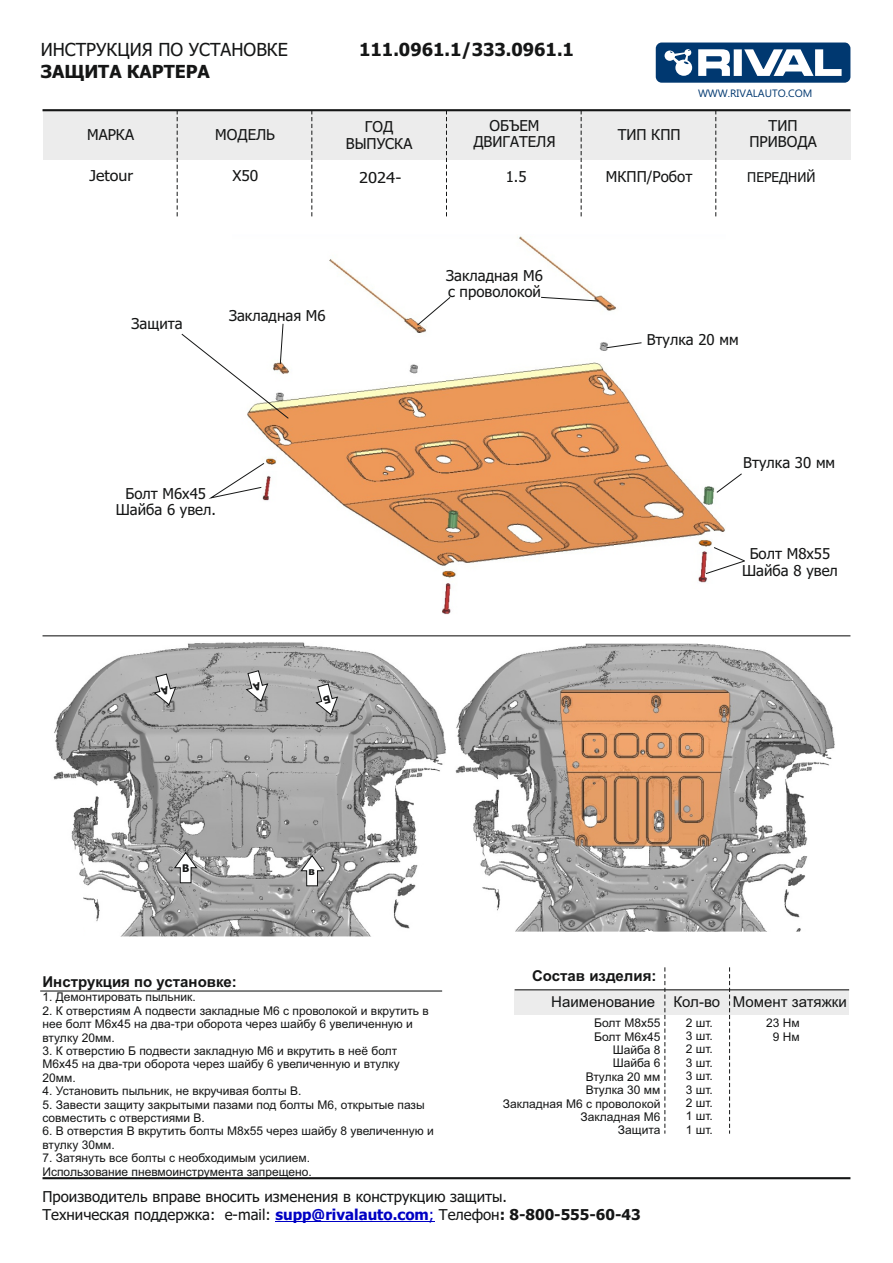
<style>
.page{position:relative;width:893px;height:1263px;background:#fff}
.page>*{position:absolute;margin:0;border:0;box-sizing:border-box;transform-origin:0 0}
.t1{font:700 18px "Tahoma";color:#151616}
.t2{font:18px "Tahoma";color:#151616}
.t3{font:15px/16.4px "Tahoma";color:#151616;text-align:center}
.t4{font:700 15px "Arial";color:#151616}
.t5{font:15px "Arial";color:#151616}
.t6{font:15px "Tahoma";color:#151616;scale:1.06 1}
.t7{font:15px "Tahoma";color:#151616;scale:1.11 1}
.t8{font:15px "Tahoma";color:#151616;scale:1.04 1}
.t9{font:13.5px "Tahoma";color:#151616}
.t10{font:12px/13.4px "Arial";color:#151616}
.t11{font:10.65px "Ebrima";color:#003870}
.t12{font:700 10.5px "Tahoma";color:#151616}
.s1{font-weight:700;color:#0000c4}
.s2{color:#0000c4}
.s3{font-weight:700}
</style>
<div class="page">
<svg style="left:656px;top:43px;width:194px;height:40px"></svg>
<hr style="left:275px;top:1221px;width:154px;height:1px;background:#0000c4">
<img style="left:251px;top:236px;width:474px;height:379px">
<div style="left:515px;top:990px;width:334px;height:25px;background:#ececec"></div>
<div style="left:43px;top:110px;width:807px;height:50px;background:#ececec"></div>
<hr style="left:43px;top:109px;width:807px;height:2px;background:#151616">
<hr style="left:43px;top:1177px;width:807px;height:2px;background:#151616">
<svg style="left:177px;top:111px;width:1px;height:106px"></svg>
<svg style="left:311px;top:111px;width:1px;height:106px"></svg>
<svg style="left:446px;top:111px;width:1px;height:106px"></svg>
<svg style="left:581px;top:111px;width:1px;height:106px"></svg>
<svg style="left:715px;top:111px;width:1px;height:106px"></svg>
<hr style="left:43px;top:635px;width:807px;height:1px;background:#151616">
<svg style="left:664px;top:967px;width:1px;height:167px"></svg>
<hr style="left:515px;top:989px;width:334px;height:1px;background:#151616">
<svg style="left:729px;top:967px;width:1px;height:167px"></svg>
<hr style="left:40px;top:990px;width:402px;height:1px;background:#151616">
<svg style="left:705px;top:546px;width:40px;height:29px"></svg>
<svg style="left:208px;top:462px;width:57px;height:38px"></svg>
<svg style="left:716px;top:473px;width:26px;height:21px"></svg>
<svg style="left:606px;top:342px;width:36px;height:7px"></svg>
<svg style="left:540px;top:296px;width:59px;height:6px"></svg>
<svg style="left:416px;top:296px;width:35px;height:30px"></svg>
<svg style="left:181px;top:323px;width:109px;height:96px"></svg>
<img style="left:455px;top:644px;width:380px;height:287px">
<img style="left:53px;top:642px;width:393px;height:294px">
<svg style="left:173px;top:851px;width:25px;height:33px"></svg>
<svg style="left:300px;top:854px;width:25px;height:33px"></svg>
<svg style="left:153px;top:673px;width:24px;height:33px"></svg>
<svg style="left:245px;top:670px;width:24px;height:33px"></svg>
<svg style="left:315px;top:683px;width:24px;height:33px"></svg>
<h1 class="t2" style="left:41px;top:42px;width:249px">ИНСТРУКЦИЯ ПО УСТАНОВКЕ</h1>
<h1 class="t1" style="left:41px;top:64px;width:171px">ЗАЩИТА КАРТЕРА</h1>
<h1 class="t1" style="left:359px;top:42px;width:216px">111.0961.1/333.0961.1</h1>
<p class="t11" style="left:698px;top:89px;width:116px">WWW.RIVALAUTO.COM</p>
<p class="t3" style="left:87px;top:128px;width:48px">МАРКА</p>
<p class="t3" style="left:346px;top:120px;width:68px">ГОД<br>ВЫПУСКА</p>
<p class="t3" style="left:473px;top:119px;width:84px">ОБЪЕМ<br>ДВИГАТЕЛЯ</p>
<p class="t3" style="left:618px;top:128px;width:64px">ТИП КПП</p>
<p class="t3" style="left:749px;top:119px;width:69px">ТИП<br>ПРИВОДА</p>
<p class="t3" style="left:215px;top:128px;width:61px">МОДЕЛЬ</p>
<p class="t6" style="left:89px;top:170px;width:43px">Jetour</p>
<p class="t8" style="left:232px;top:169px;width:27px">X50</p>
<p class="t7" style="left:359px;top:171px;width:40px">2024-</p>
<p class="t3" style="left:506px;top:170px;width:22px">1.5</p>
<p class="t3" style="left:606px;top:170px;width:88px">МКПП/Робот</p>
<p class="t9" style="left:747px;top:172px;width:70px">ПЕРЕДНИЙ</p>
<p class="t3" style="left:132px;top:316px;width:53px">Защита</p>
<p class="t3" style="left:229px;top:309px;width:98px">Закладная М6</p>
<p class="t3" style="left:116px;top:487px;width:102px">Болт М6х45<br>Шайба 6 увел.</p>
<p class="t3" style="left:446px;top:269px;width:98px;text-align:left">Закладная М6 с проволокой</p>
<p class="t3" style="left:647px;top:333px;width:93px">Втулка 20 мм</p>
<p class="t3" style="left:743px;top:455px;width:93px">Втулка 30 мм</p>
<p class="t3" style="left:742px;top:547px;width:97px">Болт М8х55<br>Шайба 8 увел</p>
<p class="t12" style="left:182px;top:863px;width:9px">В</p>
<p class="t12" style="left:308px;top:866px;width:8px">в</p>
<p class="t4" style="left:43px;top:976px;width:196px">Инструкция по установке:</p>
<p class="t10" style="left:43px;top:991px;width:155px">1. Демонтировать пыльник.</p>
<p class="t10" style="left:43px;top:1005px;width:388px">2. К отверстиям А подвести закладные М6 с проволокой и вкрутить в нее болт М6х45 на два-три оборота через шайбу 6 увеличенную и втулку 20мм.</p>
<p class="t10" style="left:43px;top:1045px;width:359px">3. К отверстию Б подвести закладную М6 и вкрутить в неё болт<br>М6х45 на два-три оборота через шайбу 6 увеличенную и втулку<br>20мм.</p>
<p class="t10" style="left:43px;top:1085px;width:260px">4. Установить пыльник, не вкручивая болты В.</p>
<p class="t10" style="left:43px;top:1099px;width:384px">5. Завести защиту закрытыми пазами под болты М6, открытые пазы совместить с отверстиями В.</p>
<p class="t10" style="left:43px;top:1125px;width:393px">6. В отверстия В вкрутить болты М8х55 через шайбу 8 увеличенную и втулку 30мм.</p>
<p class="t10" style="left:43px;top:1152px;width:271px">7. Затянуть все болты с необходимым усилием.<br>Использование пневмоинструмента запрещено.</p>
<p class="t4" style="left:532px;top:970px;width:126px">Состав изделия:</p>
<p class="t10" style="left:503px;top:1017px;width:159px;text-align:right">Болт М8х55<br>Болт М6х45<br>Шайба 8<br>Шайба 6<br>Втулка 20 мм<br>Втулка 30 мм<br>Закладная М6 с проволокой<br>Закладная М6<br>Защита</p>
<p class="t5" style="left:551px;top:996px;width:297px">Наименование Кол-во Момент затяжки</p>
<p class="t10" style="left:686px;top:1017px;width:29px;text-align:justify">2 шт.<br>3 шт.<br>2 шт.<br>3 шт.<br>3 шт.<br>3 шт.<br>2 шт.<br>1 шт.<br>1 шт.</p>
<p class="t10" style="left:766px;top:1017px;width:35px;text-align:center">23 Нм<br>9 Нм</p>
<p class="t3" style="left:42px;top:1189px;width:600px;line-height:18.1px;text-align:left">Производитель вправе вносить изменения в конструкцию защиты.<br>Техническая поддержка: e-mail: <span class="s1">supp@rivalauto.com</span><span class="s2">;</span> Телефон<span class="s3">: 8-800-555-60-43</span></p>
</div>
